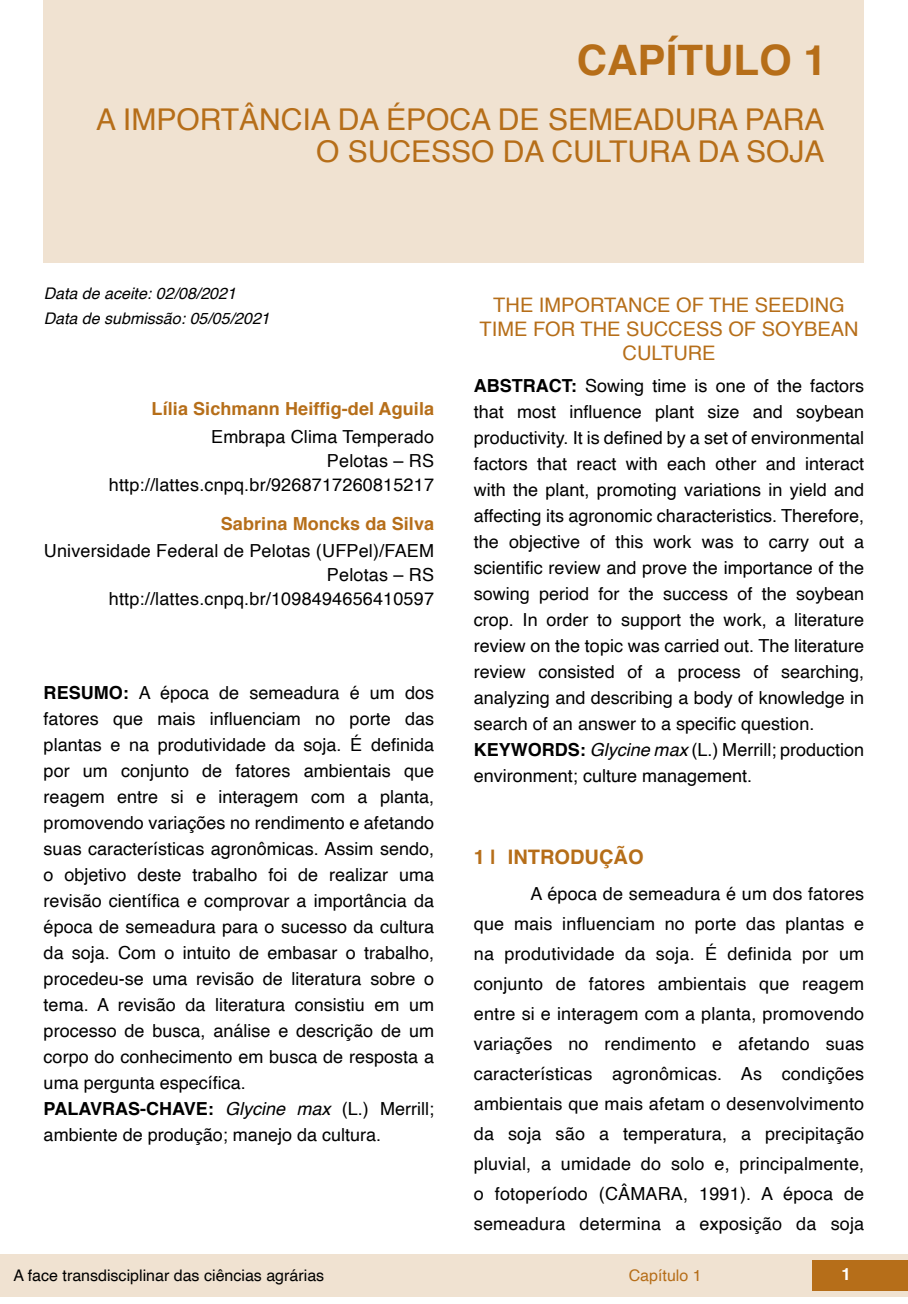
<style>
.page{position:relative;width:908px;height:1304px;background:#fff}
.page>*{position:absolute;margin:0;border:0;box-sizing:border-box;transform-origin:0 0}
.t1{font:700 42px "Helvetica";color:#b66e19}
.t2{font:30px/32px "Helvetica";color:#b66e19;text-align:right}
.t3{font:20px/24px "Helvetica";color:#b66e19;text-align:center}
.t4{font:700 20px "Helvetica";color:#b66e19}
.t5{font:18px/26px "Helvetica";color:#000;text-align:right}
.t6{font:700 18px "Helvetica";letter-spacing:.005em;color:#b66e19}
.t7{font:700 16.8px "Helvetica";color:#fff}
.t8{font:italic 16px "Helvetica";color:#000}
.t9{font:16px "Helvetica";color:#000}
.t10{font:16px "Helvetica";color:#b66e19}
.s1{font-weight:700}
.s2{font-style:italic}
</style>
<div class="page">
<div style="left:0;top:1254px;width:906px;height:43px;background:#f0e2d1"></div>
<div style="left:812px;top:1261px;width:95px;height:30px;background:#b66e19"></div>
<div style="left:44px;top:0;width:819px;height:263px;background:#f0e2d1"></div>
<h1 class="t1" style="left:576px;top:26px;width:251px">CAPÍTULO 1</h1>
<h2 class="t2" style="left:96px;top:104px;width:729px">A IMPORTÂNCIA DA ÉPOCA DE SEMEADURA PARA<br>O SUCESSO DA CULTURA DA SOJA</h2>
<p class="t8" style="left:44px;top:280px;width:194px">Data de aceite: 02/08/2021</p>
<p class="t8" style="left:44px;top:306px;width:227px">Data de submissão: 05/05/2021</p>
<p class="t6" style="left:151px;top:395px;width:284px">Lília Sichmann Heiffig-del Aguila</p>
<p class="t5" style="left:109px;top:425px;width:326px;line-height:24px">Embrapa Clima Temperado<br>Pelotas – RS http://lattes.cnpq.br/9268717260815217</p>
<p class="t6" style="left:221px;top:509px;width:215px">Sabrina Moncks da Silva</p>
<p class="t5" style="left:44px;top:540px;width:391px;line-height:24px">Universidade Federal de Pelotas (UFPel)/FAEM<br>Pelotas – RS http://lattes.cnpq.br/1098494656410597</p>
<p class="t5" style="left:44px;top:681px;width:392px;text-align:left"><span class="s1">RESUMO:</span> A época de semeadura é um dos fatores que mais influenciam no porte das plantas e na produtividade da soja. É definida por um conjunto de fatores ambientais que reagem entre si e interagem com a planta, promovendo variações no rendimento e afetando suas características agronômicas. Assim sendo, o objetivo deste trabalho foi de realizar uma revisão científica e comprovar a importância da época de semeadura para o sucesso da cultura da soja. Com o intuito de embasar o trabalho, procedeu-se uma revisão de literatura sobre o tema. A revisão da literatura consistiu em um processo de busca, análise e descrição de um corpo do conhecimento em busca de resposta a uma pergunta específica.<br><span class="s1">PALAVRAS-CHAVE:</span> <span class="s2">Glycine max</span> (L.) Merrill; ambiente de produção; manejo da cultura.</p>
<p class="t3" style="left:479px;top:294px;width:380px">THE IMPORTANCE OF THE SEEDING<br>TIME FOR THE SUCCESS OF SOYBEAN<br>CULTURE</p>
<p class="t5" style="left:473px;top:373px;width:392px;text-align:left"><span class="s1">ABSTRACT:</span> Sowing time is one of the factors that most influence plant size and soybean productivity. It is defined by a set of environmental factors that react with each other and interact with the plant, promoting variations in yield and affecting its agronomic characteristics. Therefore, the objective of this work was to carry out a scientific review and prove the importance of the sowing period for the success of the soybean crop. In order to support the work, a literature review on the topic was carried out. The literature review consisted of a process of searching, analyzing and describing a body of knowledge in search of an answer to a specific question.<br><span class="s1">KEYWORDS:</span> <span class="s2">Glycine max</span> (L.) Merrill; production environment; culture management.</p>
<p class="t4" style="left:473px;top:841px;width:171px">1 | INTRODUÇÃO</p>
<p class="t5" style="left:473px;top:879px;width:392px;line-height:30px;text-align:justify;text-indent:57px">A época de semeadura é um dos fatores que mais influenciam no porte das plantas e na produtividade da soja. É definida por um conjunto de fatores ambientais que reagem entre si e interagem com a planta, promovendo variações no rendimento e afetando suas características agronômicas. As condições ambientais que mais afetam o desenvolvimento da soja são a temperatura, a precipitação pluvial, a umidade do solo e, principalmente, o fotoperíodo (CÂMARA, 1991). A época de semeadura determina a exposição da soja</p>
<p class="t9" style="left:14px;top:1263px;width:312px">A face transdisciplinar das ciências agrárias</p>
<p class="t10" style="left:628px;top:1263px;width:74px">Capítulo 1</p>
<p class="t7" style="left:841px;top:1261px;width:11px">1</p>
</div>
